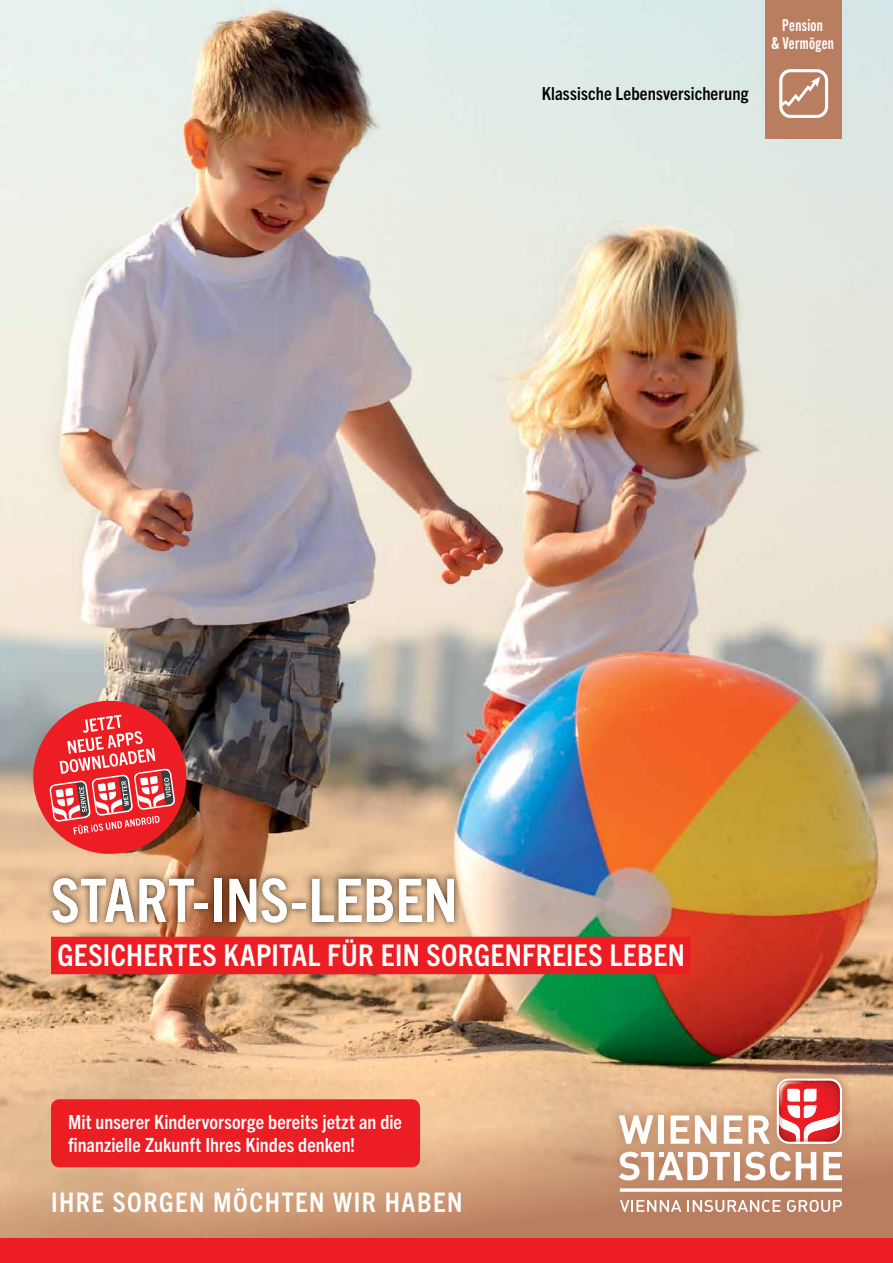
<style>
.page{position:relative;width:893px;height:1263px;background:#fff}
.page>*{position:absolute;margin:0;border:0;box-sizing:border-box;transform-origin:0 0}
.t1{font:700 condensed 60px "Trade Gothic Next LT Pro";letter-spacing:.005em;color:#fff}
.t2{font:700 condensed 30px "Trade Gothic Next LT Pro";letter-spacing:.01em;color:#fff}
.t3{font:700 condensed 27px "Trade Gothic Next LT Pro";letter-spacing:.055em;color:#fff}
.t4{font:700 condensed 19.5px/22.5px "Trade Gothic Next LT Pro";letter-spacing:.005em;color:#fff}
.t5{font:700 condensed 18px "Trade Gothic Next LT Pro";letter-spacing:.005em;color:#000}
.t6{font:16.5px/18px "Trade Gothic Next LT Pro Bd Cm";letter-spacing:.02em;color:#fff;text-align:center}
</style>
<div class="page">
<img style="left:0;top:0;width:893px;height:1238px">
<div style="left:765px;top:0;width:77px;height:138px;background:#b97e60"></div>
<svg style="left:779px;top:69px;width:49px;height:49px"></svg>
<svg style="left:28px;top:696px;width:163px;height:163px;background:#d15957"></svg>
<svg style="left:1px;top:1080px;width:892px;height:158px;background:#d4a47e"></svg>
<div style="left:0;top:1238px;width:893px;height:25px;background:#ed1d24"></div>
<div style="left:45px;top:870px;width:416px;height:60px;background:#000;opacity:.75"></div>
<div style="left:51px;top:937px;width:640px;height:37px;background:#ed1d24"></div>
<div style="left:51px;top:1099px;width:369px;height:68px;background:#ed1d24;border-radius:9px"></div>
<svg style="left:608px;top:1067px;width:245px;height:156px;background:#cd9a77"></svg>
<svg style="left:619px;top:1152px;width:111px;height:28px"></svg>
<div style="left:734px;top:1152px;width:6px;height:28px;background:#fff"></div>
<svg style="left:745px;top:1152px;width:71px;height:28px"></svg>
<svg style="left:823px;top:1152px;width:19px;height:28px"></svg>
<div style="left:658px;top:1115px;width:5px;height:29px;background:#fff"></div>
<svg style="left:748px;top:1115px;width:22px;height:29px"></svg>
<svg style="left:619px;top:1115px;width:34px;height:29px"></svg>
<svg style="left:671px;top:1115px;width:18px;height:29px"></svg>
<svg style="left:695px;top:1115px;width:21px;height:29px"></svg>
<svg style="left:724px;top:1115px;width:18px;height:29px"></svg>
<svg style="left:620px;top:1188px;width:222px;height:4px"></svg>
<svg style="left:620px;top:1200px;width:61px;height:12px"></svg>
<svg style="left:687px;top:1200px;width:93px;height:12px"></svg>
<svg style="left:787px;top:1200px;width:55px;height:12px"></svg>
<svg style="left:777px;top:1078px;width:65px;height:66px"></svg>
<img style="left:840px;top:1079px;width:1px;height:16px">
<img style="left:825px;top:1095px;width:16px;height:48px">
<img style="left:777px;top:1141px;width:16px;height:2px">
<img style="left:793px;top:1141px;width:32px;height:2px">
<svg style="left:777px;top:1079px;width:63px;height:62px"></svg>
<p class="t5" style="left:542px;top:81px;width:208px">Klassische Lebensversicherung</p>
<p class="t6" style="left:771px;top:16px;width:64px">Pension<br>&amp; Vermögen</p>
<h1 class="t1" style="left:51px;top:859px;width:408px">START-INS-LEBEN</h1>
<h2 class="t2" style="left:57px;top:935px;width:629px">GESICHERTES KAPITAL FÜR EIN SORGENFREIES LEBEN</h2>
<p class="t4" style="left:68px;top:1109px;width:335px">Mit unserer Kindervorsorge bereits jetzt an die finanzielle Zukunft Ihres Kindes denken!</p>
<h3 class="t3" style="left:51px;top:1184px;width:413px">IHRE SORGEN MÖCHTEN WIR HABEN</h3>
</div>
